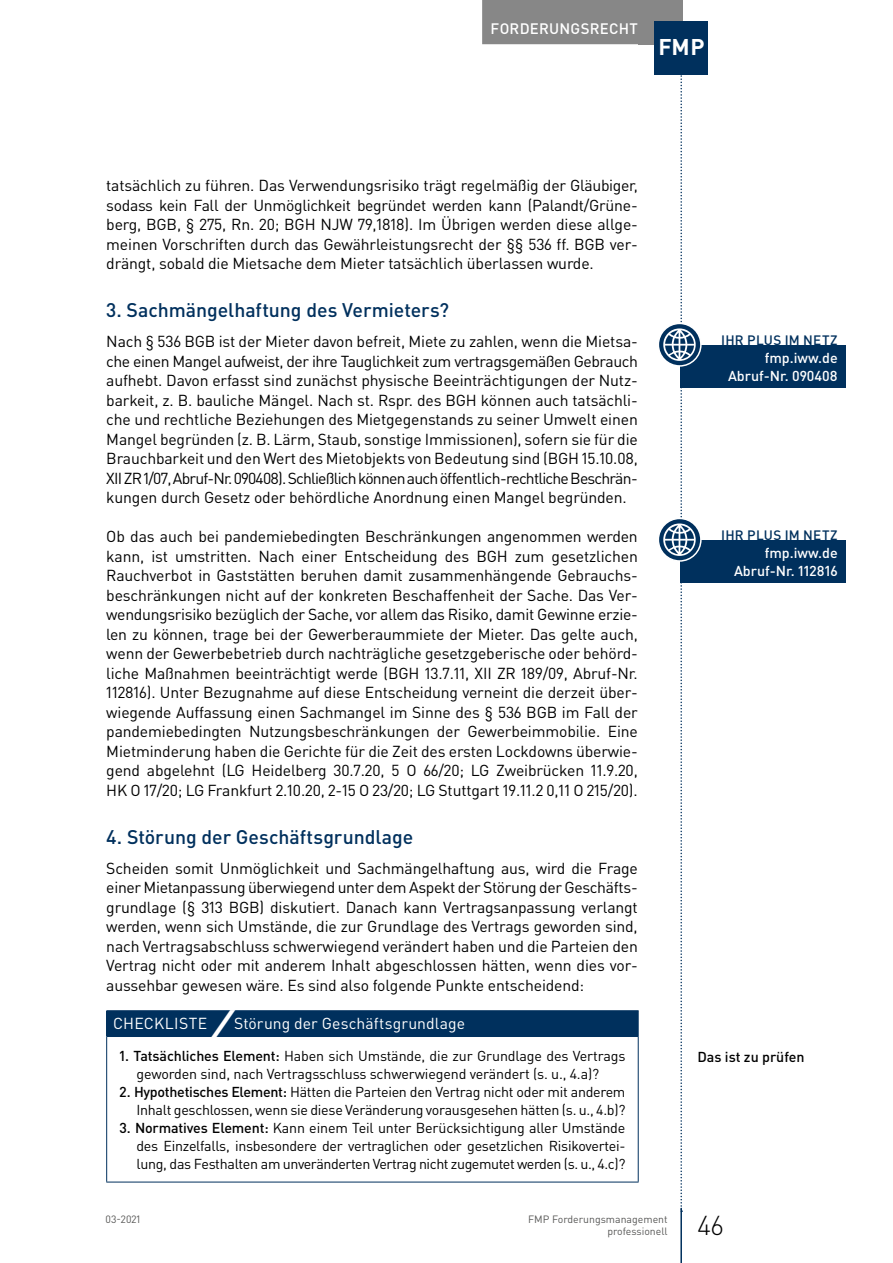
<style>
.page{position:relative;width:893px;height:1263px;background:#fff}
.page>*{position:absolute;margin:0;border:0;box-sizing:border-box;transform-origin:0 0}
.t1{font:300 27px "DIN Pro";color:#000}
.t2{font:700 22.5px "DIN Pro";color:#fff}
.t3{font:500 19.5px "DIN Pro";letter-spacing:-.005em;color:#00305d}
.t4{font:15.75px/19.5px "DIN Pro";letter-spacing:-.01em;color:#000;text-align:justify}
.t5{font:15.75px "DIN Pro";letter-spacing:.005em;color:#fff}
.t6{font:500 15px "DIN Pro";letter-spacing:.015em;color:#fff}
.t7{font:14.25px/18px "DIN Pro";letter-spacing:-.02em;color:#000}
.t8{font:500 14.25px/17.2px "DIN Pro";color:#fff;text-align:right}
.t9{font:500 14.25px "DIN Pro";color:#000}
.t10{font:500 13.5px "DIN Pro";letter-spacing:.015em;color:#00305d}
.t11{font:10.5px/12.8px "DIN Pro";color:#575756;text-align:right}
.s1{font-weight:900;font-style:italic;font-size:33px}
.s2{font-weight:500}
</style>
<div class="page">
<div style="left:638px;top:0;width:44px;height:44px;background:#878787"></div>
<hr style="left:680px;top:1208px;width:2px;height:55px;background:#00305d">
<div style="left:482px;top:0;width:164px;height:44px;background:#878787"></div>
<div style="left:655px;top:21px;width:53px;height:53px;background:#00305d"></div>
<div style="left:107px;top:1011px;width:531px;height:25px;background:#00305d"></div>
<hr style="left:106px;top:1010px;width:533px;height:1px;background:#00305d">
<svg style="left:106px;top:1011px;width:1px;height:25px"></svg>
<svg style="left:638px;top:1011px;width:1px;height:25px"></svg>
<hr style="left:106px;top:1036px;width:533px;height:1px;background:#00305d">
<hr style="left:106px;top:1037px;width:1px;height:145px;background:#00305d">
<hr style="left:638px;top:1037px;width:1px;height:145px;background:#00305d">
<hr style="left:106px;top:1182px;width:533px;height:1px;background:#00305d">
<div style="left:680px;top:345px;width:166px;height:43px;background:#00305d"></div>
<svg style="left:658px;top:323px;width:43px;height:43px"></svg>
<div style="left:658px;top:323px;width:44px;height:44px;border:2px solid #fff;border-radius:50%"></div>
<div style="left:680px;top:540px;width:166px;height:43px;background:#00305d"></div>
<svg style="left:658px;top:518px;width:43px;height:43px"></svg>
<div style="left:658px;top:518px;width:44px;height:44px;border:2px solid #fff;border-radius:50%"></div>
<svg style="left:663px;top:0;width:33px;height:1212px"></svg>
<p class="t6" style="left:491px;top:18px;width:149px">Forderungsrecht</p>
<h2 class="t2" style="left:658px;top:32px;width:48px">FMP</h2>
<p class="t4" style="left:106px;top:175px;width:533px">tatsächlich zu führen. Das Verwendungsrisiko trägt regelmäßig der Gläubiger, sodass kein Fall der Unmöglichkeit begründet werden kann (Palandt/Grüne&shy;berg, BGB, § 275, Rn. 20; BGH NJW 79,1818). Im Übrigen werden diese allge&shy;meinen Vorschriften durch das Gewährleistungsrecht der §§ 536 ff. BGB ver&shy;drängt, sobald die Mietsache dem Mieter tatsächlich überlassen wurde.</p>
<p class="t3" style="left:106px;top:297px;width:344px">3. Sachmängelhaftung des Vermieters?</p>
<p class="t4" style="left:106px;top:331px;width:533px">Nach § 536 BGB ist der Mieter davon befreit, Miete zu zahlen, wenn die Mietsa&shy;che einen Mangel aufweist, der ihre Tauglichkeit zum vertragsgemäßen Gebrauch aufhebt. Davon erfasst sind zunächst physische Beeinträchtigungen der Nutz&shy;barkeit, z. B. bauliche Mängel. Nach st. Rspr. des BGH können auch tatsächli&shy;che und rechtliche Beziehungen des Mietgegenstands zu seiner Umwelt einen Mangel begründen (z. B. Lärm, Staub, sonstige Immissionen), sofern sie für die Brauchbarkeit und den Wert des Mietobjekts von Bedeutung sind (BGH 15.10.08, XII ZR 1/07, Abruf-Nr. 090408). Schließlich können auch öffentlich-rechtliche Beschrän&shy;kungen durch Gesetz oder behördliche Anordnung einen Mangel begründen.</p>
<p class="t4" style="left:106px;top:526px;width:533px">Ob das auch bei pandemiebedingten Beschränkungen angenommen werden kann, ist umstritten. Nach einer Entscheidung des BGH zum gesetzlichen Rauchverbot in Gaststätten beruhen damit zusammenhängende Gebrauchs&shy;beschränkungen nicht auf der konkreten Beschaffenheit der Sache. Das Ver&shy;wendungsrisiko bezüglich der Sache, vor allem das Risiko, damit Gewinne erzie&shy;len zu können, trage bei der Gewerberaummiete der Mieter. Das gelte auch, wenn der Gewerbebetrieb durch nachträgliche gesetzgeberische oder behörd&shy;liche Maßnahmen beeinträchtigt werde (BGH 13.7.11, XII ZR 189/09, Abruf-Nr.<br>112816). Unter Bezugnahme auf diese Entscheidung verneint die derzeit über&shy;wiegende Auffassung einen Sachmangel im Sinne des § 536 BGB im Fall der pandemiebedingten Nutzungsbeschränkungen der Gewerbeimmobilie. Eine Mietminderung haben die Gerichte für die Zeit des ersten Lockdowns überwie&shy;gend abgelehnt (LG Heidelberg 30.7.20, 5 O 66/20; LG Zweibrücken 11.9.20, HK O 17/20; LG Frankfurt 2.10.20, 2-15 O 23/20; LG Stuttgart 19.11.2 0,11 O 215/20).</p>
<p class="t3" style="left:106px;top:824px;width:309px">4. Störung der Geschäftsgrundlage</p>
<p class="t4" style="left:106px;top:858px;width:533px">Scheiden somit Unmöglichkeit und Sachmängelhaftung aus, wird die Frage einer Mietanpassung überwiegend unter dem Aspekt der Störung der Geschäfts&shy;grundlage (§ 313 BGB) diskutiert. Danach kann Vertragsanpassung verlangt werden, wenn sich Umstände, die zur Grundlage des Vertrags geworden sind, nach Vertragsabschluss schwerwiegend verändert haben und die Parteien den Vertrag nicht oder mit anderem Inhalt abgeschlossen hätten, wenn dies vor&shy;aussehbar gewesen wäre. Es sind also folgende Punkte entscheidend:</p>
<p class="t5" style="left:113px;top:1012px;width:353px">CHECKLISTE <span class="s1">/</span>Störung der Geschäftsgrundlage</p>
<p class="t7" style="left:136px;top:1046px;width:490px;text-indent:-17px"><span class="s2">1. Tatsächliches Element:</span> Haben sich Umstände, die zur Grundlage des Vertrags geworden sind, nach Vertragsschluss schwerwiegend verändert (s. u., 4.a)?</p>
<p class="t7" style="left:119px;top:1082px;width:508px;text-align:right"><span class="s2">2. Hypothetisches Element:</span> Hätten die Parteien den Vertrag nicht oder mit anderem<br>Inhalt geschlossen, wenn sie diese Veränderung vorausgesehen hätten (s. u., 4.b)?</p>
<p class="t7" style="left:136px;top:1118px;width:491px;text-align:justify;text-indent:-17px"><span class="s2">3. Normatives Element:</span> Kann einem Teil unter Berücksichtigung aller Umstände des Einzelfalls, insbesondere der vertraglichen oder gesetzlichen Risikovertei&shy;lung, das Festhalten am unveränderten Vertrag nicht zugemutet werden (s. u., 4.c)?</p>
<p class="t10" style="left:721px;top:331px;width:92px">IHR PLUS IM NET</p>
<p class="t10" style="left:830px;top:331px;width:9px">Z</p>
<p class="t8" style="left:728px;top:349px;width:111px">fmp.iww.de<br>Abruf-N r. 090408</p>
<p class="t10" style="left:721px;top:526px;width:92px">IHR PLUS IM NET</p>
<p class="t10" style="left:830px;top:526px;width:9px">Z</p>
<p class="t8" style="left:734px;top:544px;width:105px">fmp.iww.de<br>Abruf-N r. 112816</p>
<p class="t9" style="left:697px;top:1047px;width:109px">Das ist zu prüfen</p>
<p class="t11" style="left:106px;top:1212px;width:36px">03-2021</p>
<p class="t11" style="left:528px;top:1212px;width:141px">FMP Forderungsmanagement professionell</p>
<h1 class="t1" style="left:697px;top:1207px;width:28px">46</h1>
</div>
